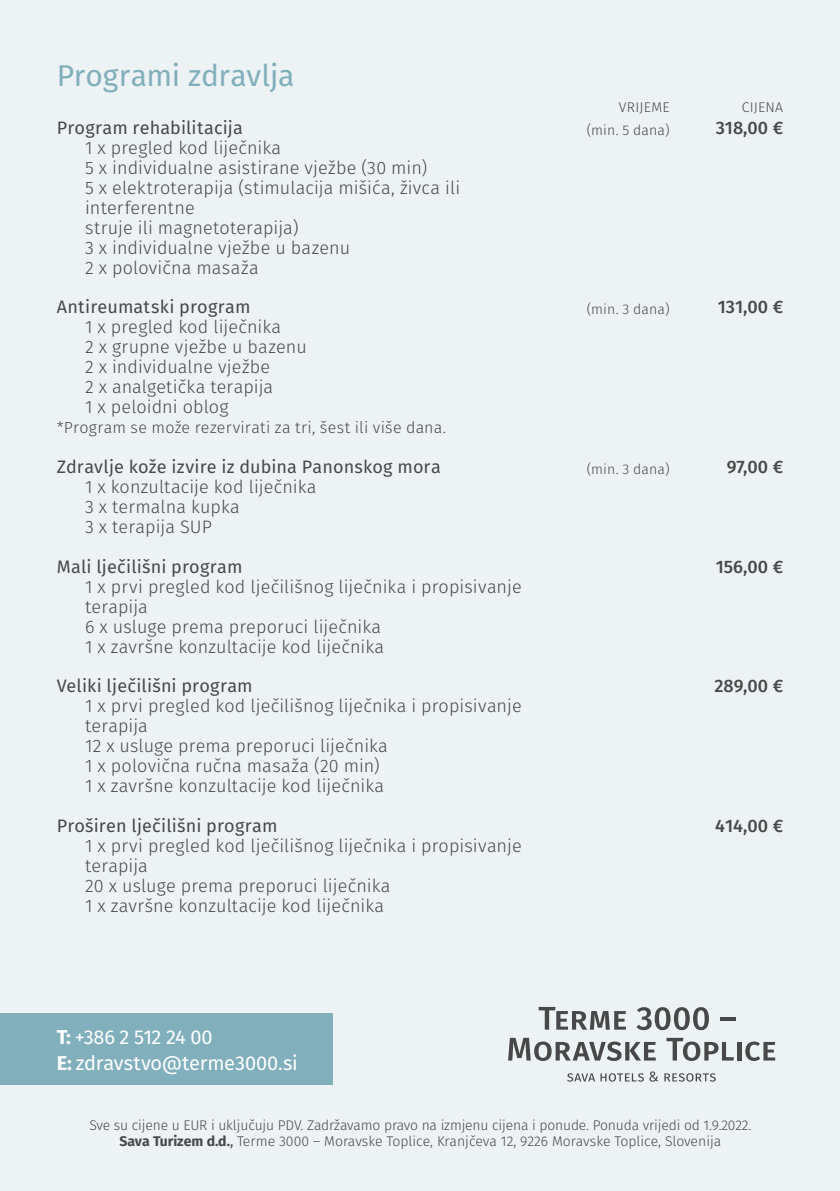
<style>
.page{position:relative;width:840px;height:1191px;background:#fff}
.page>*{position:absolute;margin:0;border:0;box-sizing:border-box;transform-origin:0 0}
.t1{font:30px "Fira Sans";letter-spacing:-.005em;color:#81afbc}
.t2{font:20px/26px "Fira Sans";letter-spacing:-.01em;color:#fff}
.t3{font:300 18px/20px "Fira Sans";letter-spacing:.005em;color:#484848}
.t4{font:18px "Fira Sans";letter-spacing:.01em;color:#484848}
.t5{font:500 18px "Fira Sans";color:#484848}
.t6{font:300 16px "Fira Sans";letter-spacing:.02em;color:#484848}
.t7{font:300 14px/16px "Fira Sans";letter-spacing:-.01em;color:#484848;text-align:center}
.t8{font:300 14px "Fira Sans";letter-spacing:.02em;color:#484848}
.s1{font-weight:700}
.s2{font-weight:400}
</style>
<div class="page">
<div style="left:0;top:0;width:839px;height:1191px;background:#edf3f5"></div>
<div style="left:0;top:1013px;width:332px;height:71px;background:#81afbc"></div>
<svg style="left:567px;top:1073px;width:76px;height:8px"></svg>
<svg style="left:649px;top:1071px;width:8px;height:10px"></svg>
<svg style="left:664px;top:1073px;width:51px;height:8px"></svg>
<svg style="left:538px;top:1007px;width:87px;height:22px"></svg>
<svg style="left:636px;top:1007px;width:72px;height:23px"></svg>
<hr style="left:719px;top:1017px;width:16px;height:4px;background:#484848">
<svg style="left:508px;top:1037px;width:147px;height:24px"></svg>
<svg style="left:666px;top:1037px;width:67px;height:24px"></svg>
<div style="left:736px;top:1042px;width:5px;height:18px;background:#484848"></div>
<svg style="left:745px;top:1041px;width:29px;height:20px"></svg>
<h1 class="t1" style="left:57px;top:54px;width:239px">Programi zdravlja</h1>
<p class="t4" style="left:57px;top:115px;width:187px">Program rehabilitacija</p>
<p class="t3" style="left:85px;top:139px;width:376px">1 x pregled kod liječnika<br>5 x individualne asistirane vježbe (30 min)<br>5 x elektroterapija (stimulacija mišića, živca ili interferentne<br>struje ili magnetoterapija)<br>3 x individualne vježbe u bazenu<br>2 x polovična masaža</p>
<p class="t4" style="left:57px;top:294px;width:195px">Antireumatski program</p>
<p class="t3" style="left:85px;top:318px;width:223px">1 x pregled kod liječnika<br>2 x grupne vježbe u bazenu<br>2 x individualne vježbe<br>2 x analgetička terapija<br>1 x peloidni oblog</p>
<p class="t6" style="left:57px;top:417px;width:391px">*Program se može rezervirati za tri, šest ili više dana.</p>
<p class="t4" style="left:57px;top:454px;width:385px">Zdravlje kože izvire iz dubina Panonskog mora</p>
<p class="t3" style="left:85px;top:478px;width:233px">1 x konzultacije kod liječnika<br>3 x termalna kupka<br>3 x terapija SUP</p>
<p class="t4" style="left:57px;top:554px;width:187px">Mali lječilišni program</p>
<p class="t3" style="left:85px;top:578px;width:438px">1 x prvi pregled kod lječilišnog liječnika i propisivanje terapija<br>6 x usluge prema preporuci liječnika<br>1 x završne konzultacije kod liječnika</p>
<p class="t4" style="left:57px;top:673px;width:197px">Veliki lječilišni program</p>
<p class="t3" style="left:85px;top:697px;width:438px">1 x prvi pregled kod lječilišnog liječnika i propisivanje terapija<br>12 x usluge prema preporuci liječnika<br>1 x polovična ručna masaža (20 min)<br>1 x završne konzultacije kod liječnika</p>
<p class="t4" style="left:57px;top:813px;width:222px">Proširen lječilišni program</p>
<p class="t3" style="left:85px;top:837px;width:438px">1 x prvi pregled kod lječilišnog liječnika i propisivanje terapija<br>20 x usluge prema preporuci liječnika<br>1 x završne konzultacije kod liječnika</p>
<p class="t2" style="left:57px;top:1025px;width:242px"><span class="s1">T:</span> +386 2 512 24 00<br><span class="s1">E:</span> zdravstvo@terme3000.si</p>
<p class="t8" style="left:618px;top:98px;width:52px">VRIJEME</p>
<p class="t7" style="left:741px;top:100px;width:43px">CIJENA</p>
<p class="t7" style="left:586px;top:123px;width:84px">(min. 5 dana)</p>
<p class="t5" style="left:715px;top:115px;width:69px">318,00 €</p>
<p class="t7" style="left:586px;top:302px;width:84px">(min. 3 dana)</p>
<p class="t5" style="left:717px;top:294px;width:67px">131,00 €</p>
<p class="t7" style="left:586px;top:462px;width:84px">(min. 3 dana)</p>
<p class="t5" style="left:726px;top:454px;width:58px">97,00 €</p>
<p class="t5" style="left:715px;top:554px;width:69px">156,00 €</p>
<p class="t5" style="left:714px;top:673px;width:70px">289,00 €</p>
<p class="t5" style="left:715px;top:813px;width:69px">414,00 €</p>
<p class="t7" style="left:90px;top:1118px;width:662px">Sve su cijene u EUR i uključuju PDV. Zadržavamo pravo na izmjenu cijena i ponude. Ponuda vrijedi od 1.9.2022.<br><span class="s1">Sava Turizem d.d.</span><span class="s2">,</span> Terme 3000 – Moravske Toplice, Kranjčeva 12, 9226 Moravske Toplice, Slovenija</p>
</div>
